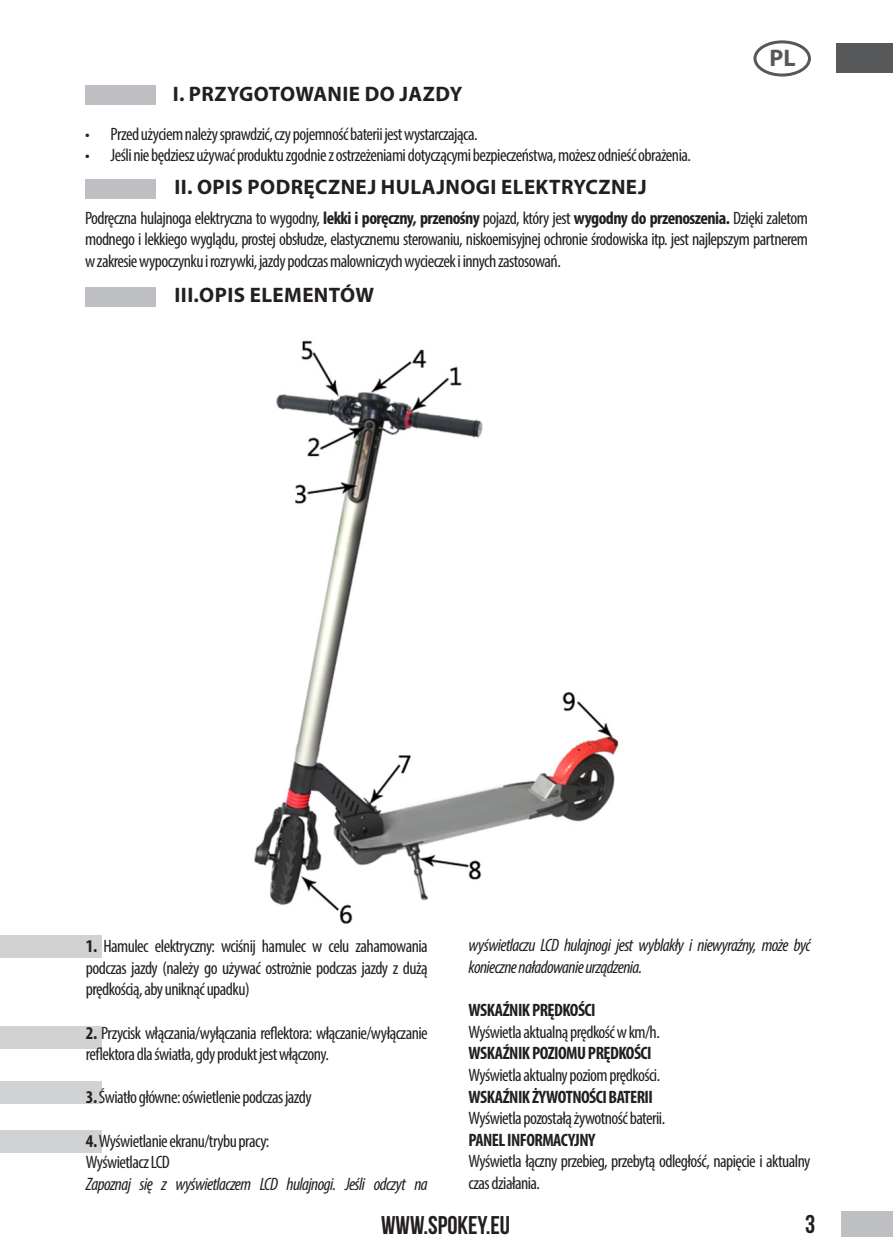
<style>
.page{position:relative;width:893px;height:1259px;background:#fff}
.page>*{position:absolute;margin:0;border:0;box-sizing:border-box;transform-origin:0 0}
.t1{font:25.5px "Bebas Neue";color:#231f20}
.t2{font:700 24px "Myriad Pro";color:#57585a}
.t3{font:700 21px "Myriad Pro";letter-spacing:.02em;color:#231f20}
.t4{font:condensed 18px/21.6px "Myriad Pro";letter-spacing:-.03em;color:#231f20}
.t5{font:italic condensed 18px/21.6px "Myriad Pro";letter-spacing:-.03em;color:#231f20}
.t6{font:700 condensed 18px "Myriad Pro";letter-spacing:-.03em;color:#231f20}
.s1{font-weight:700}
</style>
<div class="page">
<div style="left:842px;top:1211px;width:51px;height:26px;background:#bebfc2"></div>
<div style="left:0;top:1129px;width:102px;height:23px;background:#d1d2d4"></div>
<div style="left:0;top:935px;width:101px;height:23px;background:#d1d2d4"></div>
<div style="left:0;top:1026px;width:101px;height:23px;background:#d1d2d4"></div>
<div style="left:0;top:1081px;width:101px;height:23px;background:#d1d2d4"></div>
<img style="left:254px;top:340px;width:365px;height:584px">
<div style="left:837px;top:44px;width:56px;height:29px;background:#57585a"></div>
<div style="left:753px;top:40px;width:58px;height:37px;border:3px solid #57585a;border-radius:50%"></div>
<div style="left:85px;top:179px;width:71px;height:19px;background:#bebfc2"></div>
<div style="left:85px;top:287px;width:71px;height:19px;background:#bebfc2"></div>
<div style="left:85px;top:85px;width:71px;height:20px;background:#bebfc2"></div>
<p class="t3" style="left:173px;top:80px;width:291px">I. PRZYGOTOWANIE DO JAZDY</p>
<p class="t4" style="left:85px;top:123px;width:394px">• Przed użyciem należy sprawdzić, czy pojemność baterii jest wystarczająca.</p>
<p class="t4" style="left:85px;top:144px;width:607px">• Jeśli nie będziesz używać produktu zgodnie z ostrzeżeniami dotyczącymi bezpieczeństwa, możesz odnieść obrażenia.</p>
<p class="t3" style="left:175px;top:174px;width:474px">II. OPIS PODRĘCZNEJ HULAJNOGI ELEKTRYCZNEJ</p>
<h2 class="t2" style="left:769px;top:42px;width:28px">PL</h2>
<p class="t4" style="left:85px;top:207px;width:724px;text-align:justify">Podręczna hulajnoga elektryczna to wygodny, <span class="s1">lekki i poręczny, przenośny</span> pojazd, który jest <span class="s1">wygodny do przenoszenia.</span> Dzięki zaletom modnego i lekkiego wyglądu, prostej obsłudze, elastycznemu sterowaniu, niskoemisyjnej ochronie środowiska itp. jest najlepszym partnerem w zakresie wypoczynku i rozrywki, jazdy podczas malowniczych wycieczek i innych zastosowań.</p>
<p class="t3" style="left:175px;top:282px;width:201px">III.OPIS ELEMENTÓW</p>
<p class="t4" style="left:86px;top:935px;width:343px;text-align:justify"><span class="s1">1.</span> Hamulec elektryczny: wciśnij hamulec w celu zahamowania podczas jazdy (należy go używać ostrożnie podczas jazdy z dużą prędkością, aby uniknąć upadku)</p>
<p class="t4" style="left:86px;top:1021px;width:343px"><span class="s1">2.</span> Przycisk włączania/wyłączania reflektora: włączanie/wyłączanie reflektora dla światła, gdy produkt jest włączony.</p>
<p class="t4" style="left:86px;top:1086px;width:227px"><span class="s1">3.</span> Światło główne: oświetlenie podczas jazdy</p>
<p class="t4" style="left:86px;top:1129px;width:185px"><span class="s1">4.</span> Wyświetlanie ekranu/trybu pracy:<br>Wyświetlacz LCD</p>
<p class="t5" style="left:86px;top:1173px;width:343px">Zapoznaj się z wyświetlaczem LCD hulajnogi. Jeśli odczyt na</p>
<p class="t5" style="left:469px;top:934px;width:343px">wyświetlaczu LCD hulajnogi jest wyblakły i niewyraźny, może być konieczne naładowanie urządzenia.</p>
<p class="t6" style="left:469px;top:999px;width:129px">WSKAŹNIK PRĘDKOŚCI</p>
<p class="t4" style="left:469px;top:1020px;width:193px">Wyświetla aktualną prędkość w km/h.</p>
<p class="t6" style="left:469px;top:1042px;width:185px">WSKAŹNIK POZIOMU PRĘDKOŚCI</p>
<p class="t4" style="left:469px;top:1064px;width:193px">Wyświetla aktualny poziom prędkości.</p>
<p class="t6" style="left:469px;top:1085px;width:186px">WSKAŹNIK ŻYWOTNOŚCI BATERII</p>
<p class="t4" style="left:469px;top:1107px;width:198px">Wyświetla pozostałą żywotność baterii.</p>
<p class="t6" style="left:469px;top:1128px;width:128px">PANEL INFORMACYJNY</p>
<p class="t4" style="left:469px;top:1150px;width:343px">Wyświetla łączny przebieg, przebytą odległość, napięcie i aktualny czas działania.</p>
<h1 class="t1" style="left:381px;top:1211px;width:130px">WWW.SPOKEY.EU</h1>
<h1 class="t1" style="left:805px;top:1210px;width:12px">3</h1>
</div>
